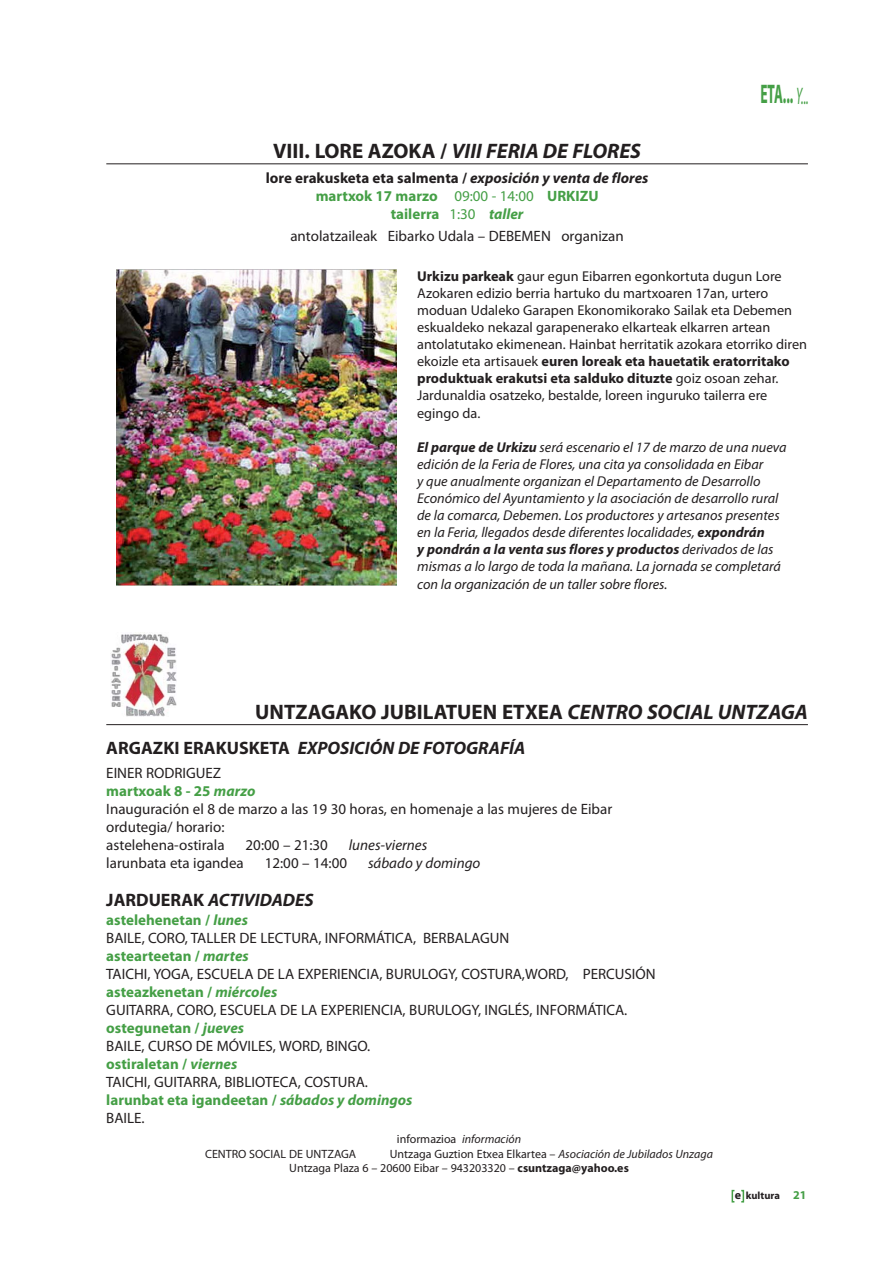
<style>
.page{position:relative;width:893px;height:1263px;background:#fff}
.page>*{position:absolute;margin:0;border:0;box-sizing:border-box;transform-origin:0 0}
.t1{font:700 27px "Myriad Pro";color:#459f46;scale:.5 1}
.t2{font:700 21px "Myriad Pro";color:#231f20}
.t3{font:italic 700 21px "Myriad Pro";color:#231f20}
.t4{font:italic 700 18px "Myriad Pro";color:#231f20}
.t5{font:15px/18px "Myriad Pro";color:#231f20}
.t6{font:700 15px/18px "Myriad Pro";color:#459f46;text-align:center}
.t7{font:italic 15px "Myriad Pro";color:#231f20}
.t8{font:italic 14.25px/17.1px "Myriad Pro";color:#231f20}
.t9{font:14.25px/17.1px "Myriad Pro";color:#231f20}
.t10{font:12px/14.4px "Myriad Pro";color:#231f20}
.t11{font:700 10.5px "Myriad Pro";color:#231f20}
.s1{font-style:normal}
.s2{color:#231f20}
.s3{font-style:italic;color:#231f20}
.s4{font-weight:400}
.s5{font-style:italic}
.s6{font-weight:400;font-style:italic;font-size:24px}
.s7{font-weight:700}
.s8{font-weight:700;color:#459f46}
.s9{font-weight:700;font-style:italic;color:#459f46}
.s10{font-size:12px}
.s11{font-size:12px;color:#459f46}
</style>
<div class="page">
<svg style="left:732px;top:1190px;width:3px;height:12px"></svg>
<div style="left:740px;top:1190px;width:4px;height:12px;border:2px solid #459f46"></div>
<hr style="left:106px;top:163px;width:702px;height:1px;background:#231f20">
<img style="left:117px;top:269px;width:279px;height:317px">
<img style="left:111px;top:634px;width:65px;height:83px">
<hr style="left:106px;top:724px;width:702px;height:1px;background:#231f20">
<h2 class="t3" style="left:273px;top:143px;width:369px"><span class="s1">VIII. LORE AZOKA /</span> VIII FERIA DE FLORES</h2>
<p class="t6" style="left:266px;top:170px;width:384px"><span class="s2">lore erakusketa eta salmenta /</span> <span class="s3">exposición y venta de flores </span>martxok 17 marzo <span class="s4">09:00 - 14:00</span> URKIZU<br>tailerra <span class="s4">1:30</span> <span class="s5">taller</span></p>
<p class="t5" style="left:290px;top:229px;width:335px">antolatzaileak Eibarko Udala – DEBEMEN organizan</p>
<h1 class="t1" style="left:760px;top:84px;width:98px">ETA... <span class="s6">Y...</span></h1>
<p class="t9" style="left:417px;top:269px;width:391px"><span class="s7">Urkizu parkeak</span> gaur egun Eibarren egonkortuta dugun Lore Azokaren edizio berria hartuko du martxoaren 17an, urtero moduan Udaleko Garapen Ekonomikorako Sailak eta Debemen eskualdeko nekazal garapenerako elkarteak elkarren artean antolatutako ekimenean. Hainbat herritatik azokara etorriko diren ekoizle eta artisauek <span class="s7">euren loreak eta hauetatik eratorritako produktuak erakutsi eta salduko dituzte</span> goiz osoan zehar.<br>Jardunaldia osatzeko, bestalde, loreen inguruko tailerra ere egingo da.</p>
<p class="t8" style="left:417px;top:440px;width:371px"><span class="s7">El parque de Urkizu</span> será escenario el 17 de marzo de una nueva edición de la Feria de Flores, una cita ya consolidada en Eibar<br>y que anualmente organizan el Departamento de Desarrollo Económico del Ayuntamiento y la asociación de desarrollo rural de la comarca, Debemen. Los productores y artesanos presentes en la Feria, llegados desde diferentes localidades, <span class="s7">expondrán<br>y pondrán a la venta sus flores y productos</span> derivados de las mismas a lo largo de toda la mañana. La jornada se completará con la organización de un taller sobre flores.</p>
<h2 class="t2" style="left:255px;top:704px;width:554px">UNTZAGAKO JUBILATUEN ETXEA <span class="s5">CENTRO SOCIAL UNTZAGA</span></h2>
<p class="t4" style="left:106px;top:741px;width:420px"><span class="s1">ARGAZKI ERAKUSKETA</span> EXPOSICIÓN DE FOTOGRAFÍA</p>
<p class="t5" style="left:106px;top:765px;width:507px">EINER RODRIGUEZ<br><span class="s8">martxoak 8 - 25</span> <span class="s9">marzo<br></span>Inauguración el 8 de marzo a las 19 30 horas, en homenaje a las mujeres de Eibar ordutegia/ horario:<br>astelehena-ostirala</p>
<p class="t5" style="left:246px;top:837px;width:84px">20:00 – 21:30</p>
<p class="t7" style="left:349px;top:839px;width:80px">lunes-viernes</p>
<p class="t5" style="left:106px;top:855px;width:139px">larunbata eta igandea</p>
<p class="t5" style="left:265px;top:855px;width:84px">12:00 – 14:00</p>
<p class="t7" style="left:368px;top:857px;width:114px">sábado y domingo</p>
<p class="t4" style="left:106px;top:893px;width:209px"><span class="s1">JARDUERAK</span> ACTIVIDADES</p>
<p class="t5" style="left:106px;top:912px;width:551px"><span class="s8">astelehenetan /</span> <span class="s9">lunes<br></span>BAILE, CORO, TALLER DE LECTURA, INFORMÁTICA, BERBALAGUN<br><span class="s8">astearteetan /</span> <span class="s9">martes<br></span>TAICHI, YOGA, ESCUELA DE LA EXPERIENCIA, BURULOGY, COSTURA,WORD, PERCUSIÓN <span class="s8">asteazkenetan /</span> <span class="s9">miércoles<br></span>GUITARRA, CORO, ESCUELA DE LA EXPERIENCIA, BURULOGY, INGLÉS, INFORMÁTICA. <span class="s8">ostegunetan /</span> <span class="s9">jueves<br></span>BAILE, CURSO DE MÓVILES, WORD, BINGO.<br><span class="s8">ostiraletan /</span> <span class="s9">viernes<br></span>TAICHI, GUITARRA, BIBLIOTECA, COSTURA.<br><span class="s8">larunbat eta igandeetan /</span> <span class="s9">sábados y domingos<br></span>BAILE.</p>
<p class="t10" style="left:397px;top:1133px;width:126px">informazioa <span class="s5">información</span></p>
<p class="t10" style="left:205px;top:1147px;width:153px">CENTRO SOCIAL DE UNTZAGA</p>
<p class="t10" style="left:289px;top:1147px;width:425px;text-indent:101px">Untzaga Guztion Etxea Elkartea – <span class="s5">Asociación de Jubilados Unzaga<br></span>Untzaga Plaza 6 – 20600 Eibar – 943203320 – <span class="s7">csuntzaga@yahoo.es</span></p>
<p class="t11" style="left:735px;top:1191px;width:73px"><span class="s10">e</span> kultura <span class="s11">21</span></p>
</div>
